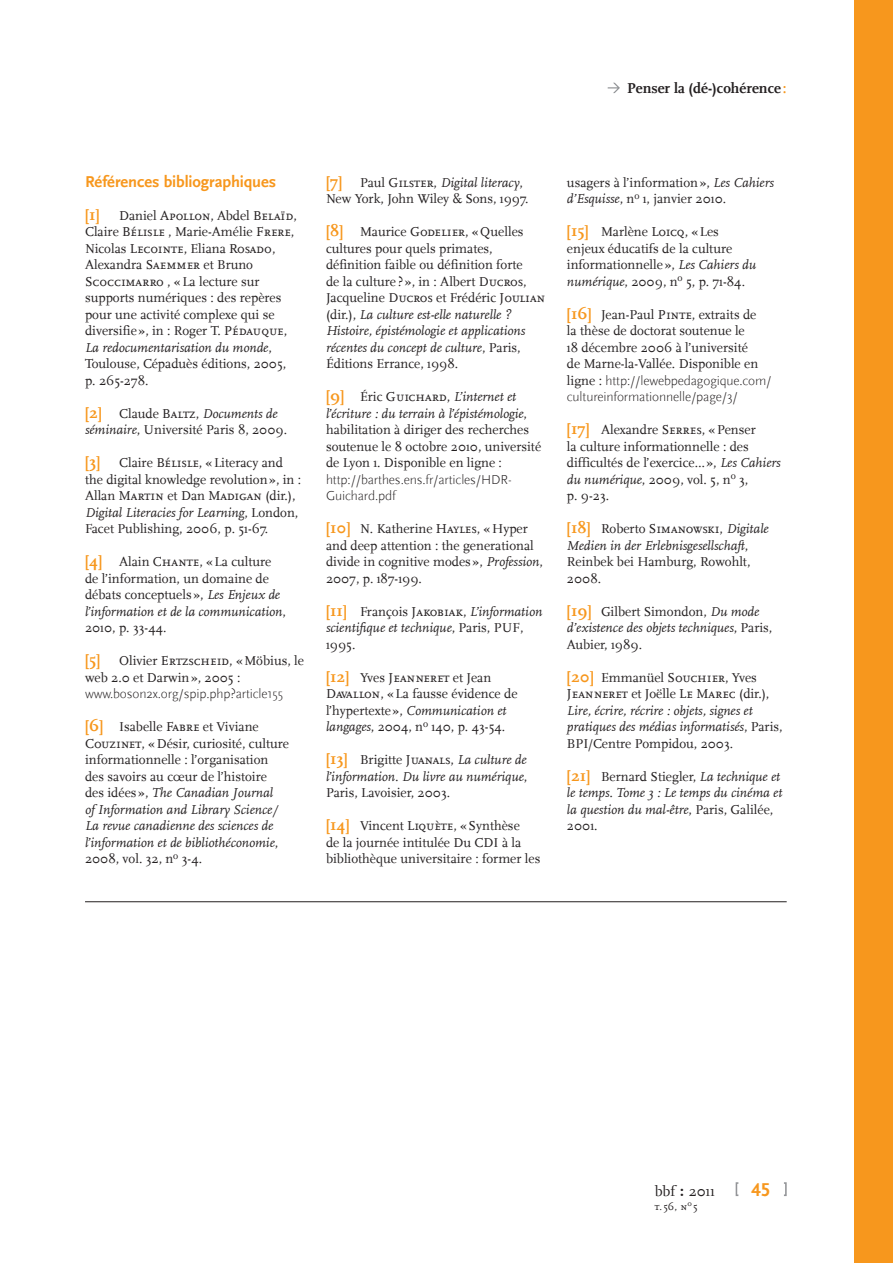
<style>
.page{position:relative;width:893px;height:1263px;background:#fff}
.page>*{position:absolute;margin:0;border:0;box-sizing:border-box;transform-origin:0 0}
.t1{font:700 19.5px "Scala Sans LF";color:#f7971d}
.t2{font:700 16.5px "Scala Sans";letter-spacing:-.005em;color:#f7971d}
.t3{font:700 15px "Scala";color:#231f20}
.t4{font:15px "Scala";letter-spacing:.005em;color:#231f20}
.t5{font:13.5px/16.5px "Scala";color:#231f20}
.t6{font:italic 13.5px/16.5px "Scala";color:#231f20}
.t7{font:300 13.5px/16.5px "Scala Sans";letter-spacing:-.01em;color:#231f20}
.t8{font:13.5px "Scala Caps";color:#231f20}
.t9{font:10.5px "Scala Caps";color:#231f20}
.s1{color:#f7971d}
.s2{font-weight:700;font-size:16.5px;color:#f7971d}
.s3{font-family:"Scala Caps"}
.s4{font-style:italic}
.s5{font-weight:700;font-style:normal;font-size:16.5px;color:#f7971d}
.s6{font-style:normal}
.s7{font-family:"Scala Caps";font-style:normal}
.s8{font-family:"Scala";font-weight:400}
.s9{font-family:"Scala";font-weight:700;font-size:16.5px;color:#f7971d}
.s10{font-family:"Scala"}
.s11{font-family:"Scala";font-style:italic}
.s12{font-family:"Scala Sans";font-weight:700}
</style>
<div class="page">
<svg style="left:736px;top:1182px;width:2px;height:14px"></svg>
<svg style="left:784px;top:1182px;width:3px;height:14px"></svg>
<div style="left:855px;top:0;width:38px;height:1263px;background:#f7971d"></div>
<svg style="left:608px;top:83px;width:12px;height:10px"></svg>
<hr style="left:85px;top:901px;width:702px;height:1px;background:#231f20">
<p class="t3" style="left:627px;top:80px;width:161px">Penser la (dé-)cohérence <span class="s1">:</span></p>
<p class="t2" style="left:85px;top:172px;width:193px">Références bibliographiques</p>
<p class="t5" style="left:85px;top:207px;width:213px"><span class="s2">[1]</span> Daniel <span class="s3">Apollon</span>, Abdel <span class="s3">Belaïd</span>,<br>Claire <span class="s3">Bélisle</span> , Marie-Amélie <span class="s3">Frere</span>,<br>Nicolas <span class="s3">Lecointe</span>, Eliana <span class="s3">Rosado</span>,<br>Alexandra <span class="s3">Saemmer</span> et Bruno<br><span class="s3">Scoccimarro</span> , «La lecture sur supports numériques : des repères pour une activité complexe qui se diversifie», in : Roger T. <span class="s3">Pédauque</span>,<br><span class="s4">La redocumentarisation du monde</span>,<br>Toulouse, Cépaduès éditions, 2005, p. 265-278.</p>
<p class="t5" style="left:85px;top:405px;width:204px"><span class="s2">[2]</span> Claude <span class="s3">Baltz</span>, <span class="s4">Documents de séminaire</span>, Université Paris 8, 2009.</p>
<p class="t5" style="left:85px;top:455px;width:218px"><span class="s2">[3]</span> Claire <span class="s3">Bélisle</span>, «Literacy and the digital knowledge revolution», in :<br>Allan <span class="s3">Martin</span> et Dan <span class="s3">Madigan</span> (dir.), <span class="s4">Digital Literacies for Learning</span>, London, Facet Publishing, 2006, p. 51-67.</p>
<p class="t5" style="left:85px;top:554px;width:202px"><span class="s2">[4]</span> Alain <span class="s3">Chante</span>, «La culture de l’information, un domaine de débats conceptuels», <span class="s4">Les Enjeux de l’information et de la communication</span>,<br>2010, p. 33-44.</p>
<p class="t5" style="left:85px;top:653px;width:220px"><span class="s2">[5]</span> Olivier <span class="s3">Ertzscheid</span>, «Möbius, le web 2.0 et Darwin», 2005 :</p>
<p class="t7" style="left:85px;top:686px;width:200px">www.boson2x.org/spip.php?article155</p>
<p class="t5" style="left:85px;top:719px;width:205px"><span class="s2">[6]</span> Isabelle <span class="s3">Fabre</span> et Viviane <span class="s3">Couzinet</span>, «Désir, curiosité, culture informationnelle : l’organisation des savoirs au cœur de l’histoire des idées », <span class="s4">The Canadian Journal<br>of Information and Library Science/ La revue canadienne des sciences de l’information et de bibliothéconomie</span>, 2008, vol. 32, n<sup>o</sup> 3-4.</p>
<p class="t5" style="left:326px;top:174px;width:204px"><span class="s2">[7]</span> Paul <span class="s3">Gilster</span>, <span class="s4">Digital literacy</span>,<br>New York, John Wiley &amp; Sons, 1997.</p>
<p class="t5" style="left:326px;top:224px;width:221px"><span class="s2">[8]</span> Maurice <span class="s3">Godelier</span>, «Quelles cultures pour quels primates, définition faible ou définition forte<br>de la culture ? », in : Albert <span class="s3">Ducros</span>, Jacqueline <span class="s3">Ducros</span> et Frédéric <span class="s3">Joulian </span>(dir.), <span class="s4">La culture est-elle naturelle ?<br>Histoire, épistémologie et applications récentes du concept de culture</span>, Paris, Éditions Errance, 1998.</p>
<p class="t5" style="left:326px;top:389px;width:217px"><span class="s2">[9]</span> Éric <span class="s3">Guichard</span>, <span class="s4">L’internet et l’écriture : du terrain à l’épistémologie</span>, habilitation à diriger des recherches soutenue le 8 octobre 2010, université de Lyon 1. Disponible en ligne :</p>
<p class="t7" style="left:326px;top:471px;width:187px">http://barthes.ens.fr/articles/HDR-<br>Guichard.pdf</p>
<p class="t5" style="left:326px;top:521px;width:218px"><span class="s2">[10]</span> N. Katherine <span class="s3">Hayles</span>, «Hyper and deep attention : the generational divide in cognitive modes», <span class="s4">Profession</span>,<br>2007, p. 187-199.</p>
<p class="t6" style="left:326px;top:603px;width:218px"><span class="s5">[11]</span> <span class="s6">François</span> <span class="s7">Jakobiak</span><span class="s6">,</span> L’information scientifique et technique<span class="s6">, Paris, PUF,<br>1995.</span></p>
<p class="t5" style="left:326px;top:669px;width:193px"><span class="s2">[12]</span> Yves <span class="s3">Jeanneret</span> et Jean<br><span class="s3">Davallon</span>, «La fausse évidence de l’hypertexte », <span class="s4">Communication et langages</span>, 2004, n<sup>o</sup> 140, p. 43-54.</p>
<p class="t6" style="left:326px;top:752px;width:203px;text-align:justify"><span class="s5">[13]</span> <span class="s6">Brigitte</span> <span class="s7">Juanals</span><span class="s6">,</span> La culture de l’information. Du livre au numérique<span class="s6">, Paris, Lavoisier, 2003.</span></p>
<p class="t5" style="left:326px;top:818px;width:216px"><span class="s2">[14]</span> Vincent <span class="s3">Liquète</span>, «Synthèse<br>de la journée intitulée Du CDI à la bibliothèque universitaire : former les</p>
<p class="t5" style="left:567px;top:174px;width:208px">usagers à l’information», <span class="s4">Les Cahiers d’Esquisse</span>, n<sup>o</sup> 1, janvier 2010.</p>
<p class="t5" style="left:567px;top:224px;width:191px"><span class="s2">[15]</span> Marlène <span class="s3">Loicq</span>, «Les enjeux éducatifs de la culture informationnelle», <span class="s4">Les Cahiers du numérique</span>, 2009, n<sup>o</sup> 5, p. 71-84.</p>
<p class="t5" style="left:567px;top:306px;width:193px"><span class="s2">[16]</span> Jean-Paul <span class="s3">Pinte</span>, extraits de la thèse de doctorat soutenue le 18 décembre 2006 à l’université de Marne-la-Vallée. Disponible en</p>
<p class="t7" style="left:567px;top:372px;width:206px"><span class="s8">ligne :</span> http://lewebpedagogique.com/ cultureinformationnelle/page/3/</p>
<p class="t5" style="left:567px;top:422px;width:215px"><span class="s2">[17]</span> Alexandre <span class="s3">Serres</span>, «Penser<br>la culture informationnelle : des difficultés de l’exercice…», <span class="s4">Les Cahiers du numérique</span>, 2009, vol. 5, n<sup>o</sup> 3,<br>p. 9-23.</p>
<p class="t8" style="left:567px;top:521px;width:203px"><span class="s9">[18]</span> <span class="s10">Roberto</span> Simanowski<span class="s10">,</span> <span class="s11">Digitale</span></p>
<p class="t5" style="left:567px;top:537px;width:185px"><span class="s4">Medien in der Erlebnisgesellschaft</span>,<br>Reinbek bei Hamburg, Rowohlt,<br>2008.</p>
<p class="t6" style="left:567px;top:603px;width:207px"><span class="s5">[19]</span> <span class="s6">Gilbert Simondon,</span> Du mode d’existence des objets techniques<span class="s6">, Paris,<br>Aubier, 1989.</span></p>
<p class="t5" style="left:567px;top:669px;width:191px"><span class="s2">[20]</span> Emmanüel <span class="s3">Souchier</span>, Yves</p>
<p class="t8" style="left:567px;top:686px;width:204px">Jeanneret <span class="s10">et Joëlle</span> Le Marec <span class="s10">(dir.),</span></p>
<p class="t6" style="left:567px;top:702px;width:217px">Lire, écrire, récrire : objets, signes et pratiques des médias informatisés<span class="s6">, Paris,<br>BPI/Centre Pompidou, 2003.</span></p>
<p class="t6" style="left:567px;top:768px;width:217px"><span class="s5">[21]</span> <span class="s6">Bernard Stiegler,</span> La technique et le temps. Tome 3 : Le temps du cinéma et la question du mal-être<span class="s6">, Paris, Galilée,<br>2001.</span></p>
<p class="t4" style="left:655px;top:1183px;width:61px">bbf <span class="s12">:</span> 2011</p>
<h1 class="t1" style="left:752px;top:1179px;width:21px">45</h1>
<p class="t9" style="left:655px;top:1200px;width:44px">t. 56, n<sup>o</sup> 5</p>
</div>
